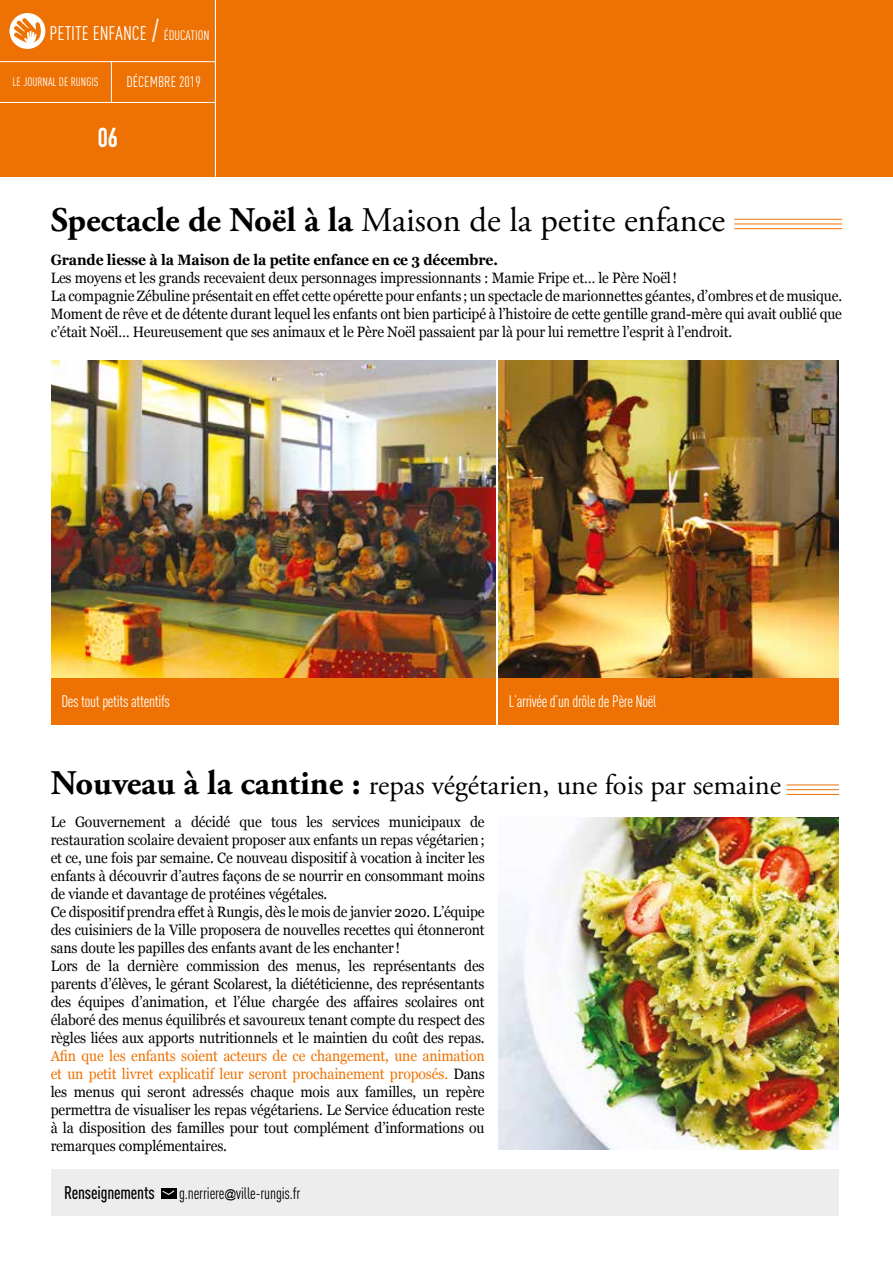
<style>
.page{position:relative;width:893px;height:1263px;background:#fff}
.page>*{position:absolute;margin:0;border:0;box-sizing:border-box;transform-origin:0 0}
.t1{font:34.5px "Adobe Garamond Pro";color:#000}
.t2{font:28.5px "Adobe Garamond Pro";color:#000}
.t3{font:700 27px "DIN Condensed";color:#fff}
.t4{font:19.5px "DIN Cond";color:#fff}
.t5{font:500 18px "DIN Cond";letter-spacing:-.01em;color:#000}
.t6{font:16.5px "DIN Cond";letter-spacing:-.02em;color:#fff}
.t7{font:16.5px "DIN Cond";letter-spacing:-.01em;color:#000}
.t8{font:15px/18px "Georgia";letter-spacing:-.01em;color:#000;scale:.93 1}
.t9{font:700 15px "Georgia";letter-spacing:-.01em;color:#000;scale:.93 1}
.t10{font:15px "DIN Cond";color:#fff}
.t11{font:12px "DIN Cond";color:#fff}
.s1{font-size:27px}
.s2{font-size:13.5px}
.s3{font-weight:700}
.s4{font-weight:700;font-size:34.5px}
.s5{color:#ee7203}
.s6{font-family:"Arial";font-size:12px}
</style>
<div class="page">
<div style="left:0;top:0;width:216px;height:176px;background:#ee7203"></div>
<hr style="left:0;top:61px;width:215px;height:1px;background:#fff">
<hr style="left:0;top:102px;width:215px;height:1px;background:#fff">
<hr style="left:111px;top:62px;width:1px;height:41px;background:#fff">
<div style="left:9px;top:13px;width:36px;height:36px;background:#fff;border-radius:50%"></div>
<svg style="left:14px;top:17px;width:27px;height:28px"></svg>
<div style="left:216px;top:0;width:677px;height:176px;background:#ee7203"></div>
<div style="left:51px;top:1169px;width:788px;height:47px;background:#ededed"></div>
<hr style="left:734px;top:228px;width:108px;height:1px;background:#ee7203">
<hr style="left:734px;top:224px;width:108px;height:1px;background:#ee7203">
<hr style="left:734px;top:219px;width:108px;height:1px;background:#ee7203">
<hr style="left:787px;top:794px;width:52px;height:1px;background:#ee7203">
<hr style="left:787px;top:789px;width:52px;height:1px;background:#ee7203">
<hr style="left:787px;top:784px;width:52px;height:1px;background:#ee7203">
<hr style="left:215px;top:0;width:1px;height:176px;background:#fff">
<img style="left:51px;top:360px;width:444px;height:318px">
<img style="left:499px;top:360px;width:340px;height:318px">
<img style="left:499px;top:818px;width:340px;height:331px">
<div style="left:51px;top:678px;width:444px;height:47px;background:#ee7203"></div>
<div style="left:499px;top:678px;width:340px;height:47px;background:#ee7203"></div>
<div style="left:161px;top:1188px;width:15px;height:11px;background:#000"></div>
<svg style="left:162px;top:1190px;width:13px;height:5px"></svg>
<h3 class="t4" style="left:50px;top:22px;width:162px">PETITE ENFANCE <span class="s1">/</span> <span class="s2">ÉDUCATION</span></h3>
<p class="t11" style="left:13px;top:75px;width:87px">LE JOURNAL DE RUNGIS</p>
<p class="t10" style="left:126px;top:73px;width:76px">DÉCEMBRE 2019</p>
<h3 class="t3" style="left:98px;top:119px;width:22px">06</h3>
<h1 class="t1" style="left:51px;top:200px;width:676px"><span class="s3">Spectacle de Noël à la</span> Maison de la petite enfance</h1>
<p class="t9" style="left:51px;top:248px;width:482px">Grande liesse à la Maison de la petite enfance en ce 3 décembre.</p>
<p class="t8" style="left:51px;top:268px;width:852px">Les moyens et les grands recevaient deux personnages impressionnants : Mamie Fripe et… le Père Noël!<br>La compagnie Zébuline présentait en effet cette opérette pour enfants ; un spectacle de marionnettes géantes, d’ombres et de musique.<br>Moment de rêve et de détente durant lequel les enfants ont bien participé à l’histoire de cette gentille grand-mère qui avait oublié que c’était Noël… Heureusement que ses animaux et le Père Noël passaient par là pour lui remettre l’esprit à l’endroit.</p>
<p class="t6" style="left:61px;top:692px;width:110px">Des tout petits attentifs</p>
<p class="t6" style="left:509px;top:692px;width:149px">L’arrivée d’un drôle de Père Noël</p>
<h2 class="t2" style="left:51px;top:768px;width:732px"><span class="s4">Nouveau à la cantine :</span> repas végétarien, une fois par semaine</h2>
<p class="t8" style="left:51px;top:812px;width:468px">Le Gouvernement a décidé que tous les services municipaux de restauration scolaire devaient proposer aux enfants un repas végétarien; et ce, une fois par semaine. Ce nouveau dispositif à vocation à inciter les enfants à découvrir d’autres façons de se nourrir en consommant moins de viande et davantage de protéines végétales.<br>Ce dispositif prendra effet à Rungis, dès le mois de janvier 2020. L’équipe des cuisiniers de la Ville proposera de nouvelles recettes qui étonneront sans doute les papilles des enfants avant de les enchanter !<br>Lors de la dernière commission des menus, les représentants des parents d’élèves, le gérant Scolarest, la diététicienne, des représentants des équipes d’animation, et l’élue chargée des affaires scolaires ont élaboré des menus équilibrés et savoureux tenant compte du respect des règles liées aux apports nutritionnels et le maintien du coût des repas.</p>
<p class="t8" style="left:51px;top:1046px;width:468px;text-align:justify"><span class="s5">Afin que les enfants soient acteurs de ce changement, une animation et un petit livret explicatif leur seront prochainement proposés.</span> Dans les menus qui seront adressés chaque mois aux familles, un repère permettra de visualiser les repas végétariens. Le Service éducation reste à la disposition des familles pour tout complément d’informations ou remarques complémentaires.</p>
<p class="t5" style="left:64px;top:1182px;width:92px">Renseignements</p>
<p class="t7" style="left:179px;top:1184px;width:123px">g.nerriere<span class="s6">@</span>ville-rungis.fr</p>
</div>
